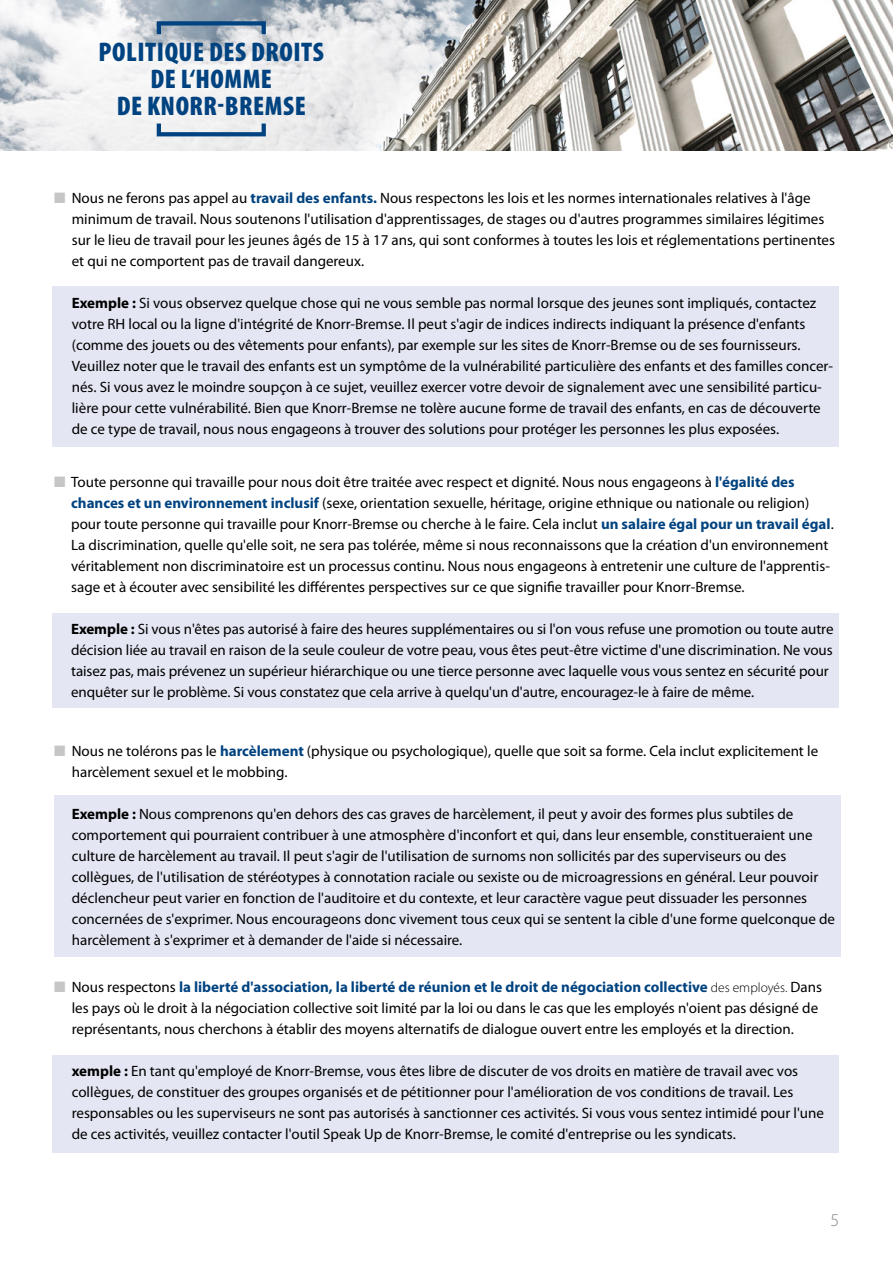
<style>
.page{position:relative;width:893px;height:1263px;background:#fff}
.page>*{position:absolute;margin:0;border:0;box-sizing:border-box;transform-origin:0 0}
.t1{font:900 condensed 27px/27px "Myriad Pro";letter-spacing:.02em;color:#004380;text-align:center}
.t2{font:300 18px "Myriad Pro";color:#878787}
.t3{font:15px/21px "Myriad Pro";color:#000}
.s1{color:#c6c6c6}
.s2{font-weight:700;color:#004380}
.s3{font-weight:700}
.s4{font-weight:300;font-size:13.5px}
</style>
<div class="page">
<img style="left:0;top:0;width:893px;height:151px">
<div style="left:157px;top:121px;width:109px;height:15px;border:4px solid #004380"></div>
<div style="left:157px;top:21px;width:109px;height:15px;border:4px solid #004380"></div>
<div style="left:53px;top:286px;width:786px;height:160px;background:#e4e7f3"></div>
<div style="left:53px;top:613px;width:786px;height:95px;background:#e4e7f3"></div>
<div style="left:54px;top:795px;width:786px;height:162px;background:#e4e7f3"></div>
<div style="left:53px;top:1054px;width:786px;height:98px;background:#e4e7f3"></div>
<h1 class="t1" style="left:99px;top:39px;width:227px">POLITIQUE DES DROITS<br>DE L‘HOMME<br>DE KNORR-BREMSE</h1>
<p class="t3" style="left:72px;top:187px;width:765px;text-indent:-18px"><span class="s1">■</span> Nous ne ferons pas appel au <span class="s2">travail des enfants.</span> Nous respectons les lois et les normes internationales relatives à l'âge minimum de travail. Nous soutenons l'utilisation d'apprentissages, de stages ou d'autres programmes similaires légitimes sur le lieu de travail pour les jeunes âgés de 15 à 17 ans, qui sont conformes à toutes les lois et réglementations pertinentes et qui ne comportent pas de travail dangereux.</p>
<p class="t3" style="left:72px;top:292px;width:763px"><span class="s3">Exemple :</span> Si vous observez quelque chose qui ne vous semble pas normal lorsque des jeunes sont impliqués, contactez votre RH local ou la ligne d'intégrité de Knorr-Bremse. Il peut s'agir de indices indirects indiquant la présence d'enfants (comme des jouets ou des vêtements pour enfants), par exemple sur les sites de Knorr-Bremse ou de ses fournisseurs.<br>Veuillez noter que le travail des enfants est un symptôme de la vulnérabilité particulière des enfants et des familles concer&shy;nés. Si vous avez le moindre soupçon à ce sujet, veuillez exercer votre devoir de signalement avec une sensibilité particu&shy;lière pour cette vulnérabilité. Bien que Knorr-Bremse ne tolère aucune forme de travail des enfants, en cas de découverte de ce type de travail, nous nous engageons à trouver des solutions pour protéger les personnes les plus exposées.</p>
<p class="t3" style="left:71px;top:471px;width:764px;text-indent:-17px"><span class="s1">■</span> Toute personne qui travaille pour nous doit être traitée avec respect et dignité. Nous nous engageons à <span class="s2">l'égalité des chances et un environnement inclusif</span> (sexe, orientation sexuelle, héritage, origine ethnique ou nationale ou religion) pour toute personne qui travaille pour Knorr-Bremse ou cherche à le faire. Cela inclut <span class="s2">un salaire égal pour un travail égal</span>.<br>La discrimination, quelle qu'elle soit, ne sera pas tolérée, même si nous reconnaissons que la création d'un environnement véritablement non discriminatoire est un processus continu. Nous nous engageons à entretenir une culture de l'apprentis&shy;sage et à écouter avec sensibilité les différentes perspectives sur ce que signifie travailler pour Knorr-Bremse.</p>
<p class="t3" style="left:71px;top:618px;width:764px"><span class="s3">Exemple :</span> Si vous n'êtes pas autorisé à faire des heures supplémentaires ou si l'on vous refuse une promotion ou toute autre décision liée au travail en raison de la seule couleur de votre peau, vous êtes peut-être victime d'une discrimination. Ne vous taisez pas, mais prévenez un supérieur hiérarchique ou une tierce personne avec laquelle vous vous sentez en sécurité pour enquêter sur le problème. Si vous constatez que cela arrive à quelqu'un d'autre, encouragez-le à faire de même.</p>
<p class="t3" style="left:72px;top:740px;width:748px;text-indent:-18px"><span class="s1">■</span> Nous ne tolérons pas le <span class="s2">harcèlement</span> (physique ou psychologique), quelle que soit sa forme. Cela inclut explicitement le harcèlement sexuel et le mobbing.</p>
<p class="t3" style="left:72px;top:803px;width:765px"><span class="s3">Exemple :</span> Nous comprenons qu'en dehors des cas graves de harcèlement, il peut y avoir des formes plus subtiles de comportement qui pourraient contribuer à une atmosphère d'inconfort et qui, dans leur ensemble, constitueraient une culture de harcèlement au travail. Il peut s'agir de l'utilisation de surnoms non sollicités par des superviseurs ou des collègues, de l'utilisation de stéréotypes à connotation raciale ou sexiste ou de microagressions en général. Leur pouvoir déclencheur peut varier en fonction de l'auditoire et du contexte, et leur caractère vague peut dissuader les personnes concernées de s'exprimer. Nous encourageons donc vivement tous ceux qui se sentent la cible d'une forme quelconque de harcèlement à s'exprimer et à demander de l'aide si nécessaire.</p>
<p class="t3" style="left:72px;top:977px;width:752px;text-indent:-18px"><span class="s1">■</span> Nous respectons <span class="s2">la liberté d'association, la liberté de réunion et le droit de négociation collective</span> <span class="s4">des employés.</span> Dans les pays où le droit à la négociation collective soit limité par la loi ou dans le cas que les employés n'oient pas désigné de représentants, nous cherchons à établir des moyens alternatifs de dialogue ouvert entre les employés et la direction.</p>
<p class="t3" style="left:72px;top:1061px;width:754px"><span class="s3">xemple :</span> En tant qu'employé de Knorr-Bremse, vous êtes libre de discuter de vos droits en matière de travail avec vos collègues, de constituer des groupes organisés et de pétitionner pour l'amélioration de vos conditions de travail. Les responsables ou les superviseurs ne sont pas autorisés à sanctionner ces activités. Si vous vous sentez intimidé pour l'une de ces activités, veuillez contacter l'outil Speak Up de Knorr-Bremse, le comité d'entreprise ou les syndicats.</p>
<p class="t2" style="left:831px;top:1210px;width:10px">5</p>
</div>
